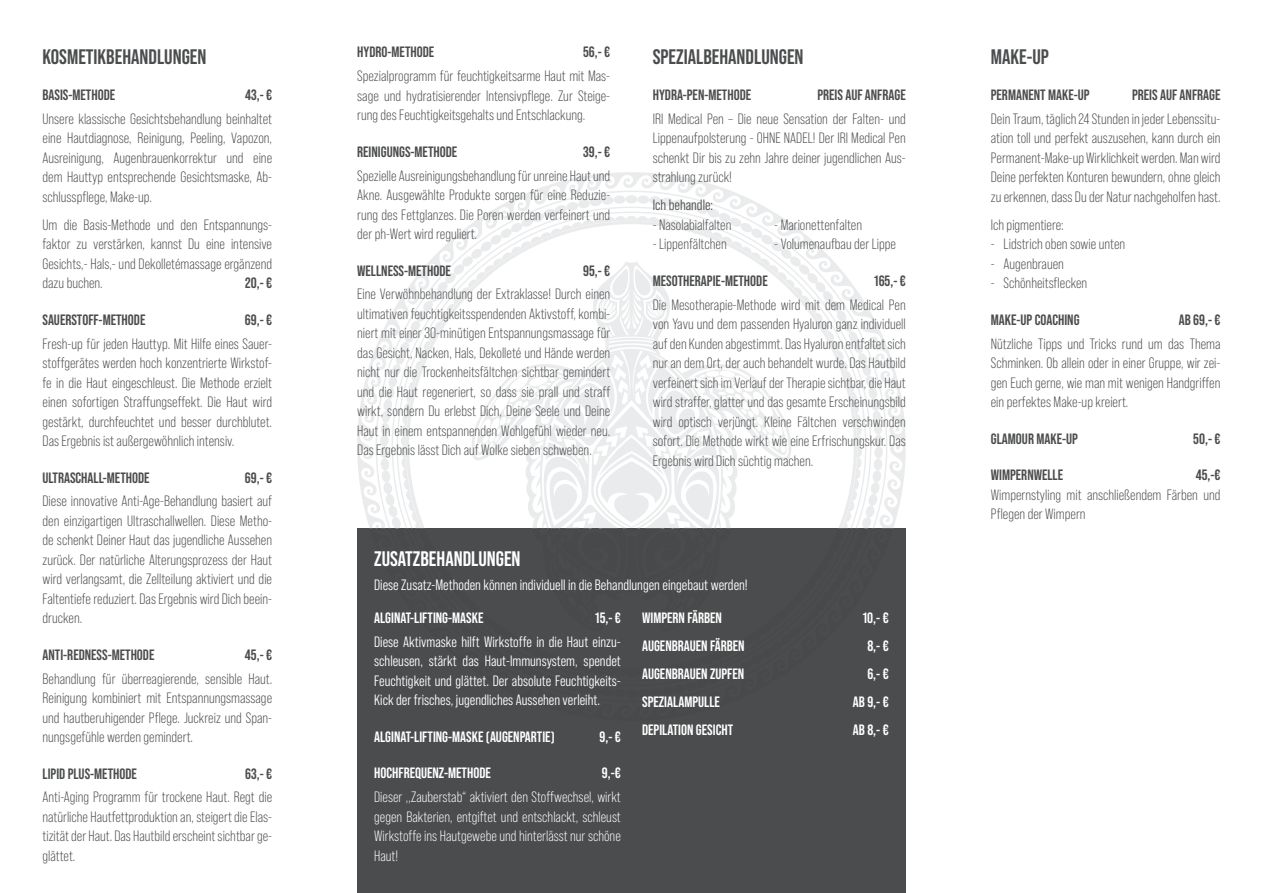
<style>
.page{position:relative;width:1263px;height:893px;background:#fff}
.page>*{position:absolute;margin:0;border:0;box-sizing:border-box;transform-origin:0 0}
.t1{font:700 21px "Bebas Neue Pro";color:#4b4c4d}
.t2{font:700 21px "Bebas Neue Pro";color:#fff}
.t3{font:15px/19.5px "Bebas Neue Pro";color:#4b4c4d;text-align:justify}
.t4{font:700 15px "Bebas Neue Pro";color:#4b4c4d}
.t5{font:15px/19.5px "Bebas Neue Pro Middle";color:#fff;text-align:justify}
.t6{font:700 15px "Bebas Neue Pro";color:#fff}
.t7{font:15px/19.5px "Bebas Neue Pro";color:#fff;text-align:justify}
.t8{font:15px "Bebas Neue Pro Middle";color:#4b4c4d}
</style>
<div class="page">
<div style="left:357px;top:528px;width:549px;height:365px;background:#4b4c4d"></div>
<svg style="left:357px;top:172px;width:549px;height:356px"></svg>
<svg style="left:380px;top:195px;width:503px;height:334px"></svg>
<h1 class="t1" style="left:43px;top:44px;width:165px">KOSMETIKBEHANDLUNGEN</h1>
<p class="t4" style="left:43px;top:86px;width:74px">BASIS-METHODE</p>
<p class="t4" style="left:245px;top:86px;width:29px">43,- €</p>
<p class="t3" style="left:43px;top:109px;width:231px">Unsere klassische Gesichtsbehandlung beinhaltet eine Hautdiagnose, Reinigung, Peeling, Vapozon, Ausreinigung, Augenbrauenkorrektur und eine dem Hauttyp entsprechende Gesichtsmaske, Ab&shy;schlusspflege, Make-up.</p>
<p class="t3" style="left:43px;top:215px;width:231px">Um die Basis-Methode und den Entspannungs&shy;faktor zu verstärken, kannst Du eine intensive Gesichts,- Hals,- und Dekolletémassage ergänzend dazu buchen.</p>
<p class="t4" style="left:245px;top:274px;width:29px">20,- €</p>
<p class="t4" style="left:43px;top:311px;width:104px">SAUERSTOFF-METHODE</p>
<p class="t4" style="left:245px;top:311px;width:29px">69,- €</p>
<p class="t3" style="left:43px;top:334px;width:231px">Fresh-up für jeden Hauttyp. Mit Hilfe eines Sauer&shy;stoffgerätes werden hoch konzentrierte Wirkstof&shy;fe in die Haut eingeschleust. Die Methode erzielt einen sofortigen Straffungseffekt. Die Haut wird gestärkt, durchfeuchtet und besser durchblutet.<br>Das Ergebnis ist außergewöhnlich intensiv.</p>
<p class="t4" style="left:43px;top:469px;width:109px">ULTRASCHALL-METHODE</p>
<p class="t4" style="left:245px;top:469px;width:29px">69,- €</p>
<p class="t3" style="left:43px;top:491px;width:231px">Diese innovative Anti-Age-Behandlung basiert auf den einzigartigen Ultraschallwellen. Diese Metho&shy;de schenkt Deiner Haut das jugendliche Aussehen zurück. Der natürliche Alterungsprozess der Haut wird verlangsamt, die Zellteilung aktiviert und die Faltentiefe reduziert. Das Ergebnis wird Dich beein&shy;drucken.</p>
<p class="t4" style="left:43px;top:646px;width:113px">ANTI-REDNESS-METHODE</p>
<p class="t4" style="left:245px;top:646px;width:29px">45,- €</p>
<p class="t3" style="left:43px;top:669px;width:231px">Behandlung für überreagierende, sensible Haut.<br>Reinigung kombiniert mit Entspannungsmassage und hautberuhigender Pflege. Juckreiz und Span&shy;nungsgefühle werden gemindert.</p>
<p class="t4" style="left:43px;top:765px;width:96px">LIPID PLUS-METHODE</p>
<p class="t4" style="left:245px;top:765px;width:28px">63,- €</p>
<p class="t3" style="left:43px;top:787px;width:231px">Anti-Aging Programm für trockene Haut. Regt die natürliche Hautfettproduktion an, steigert die Elas&shy;tizität der Haut. Das Hautbild erscheint sichtbar ge&shy;glättet.</p>
<p class="t4" style="left:357px;top:44px;width:79px">HYDRO-METHODE</p>
<p class="t4" style="left:583px;top:44px;width:29px">56,- €</p>
<p class="t3" style="left:357px;top:66px;width:254px">Spezialprogramm für feuchtigkeitsarme Haut mit Mas&shy;sage und hydratisierender Intensivpflege. Zur Steige&shy;rung des Feuchtigkeitsgehalts und Entschlackung.</p>
<p class="t4" style="left:357px;top:143px;width:102px">REINIGUNGS-METHODE</p>
<p class="t4" style="left:583px;top:143px;width:28px">39,- €</p>
<p class="t3" style="left:357px;top:166px;width:255px">Spezielle Ausreinigungsbehandlung für unreine Haut und Akne. Ausgewählte Produkte sorgen für eine Reduzie&shy;rung des Fettglanzes. Die Poren werden verfeinert und der ph-Wert wird reguliert.</p>
<p class="t4" style="left:357px;top:262px;width:95px">WELLNESS-METHODE</p>
<p class="t4" style="left:583px;top:262px;width:29px">95,- €</p>
<p class="t3" style="left:357px;top:284px;width:255px">Eine Verwöhnbehandlung der Extraklasse! Durch einen ultimativen feuchtigkeitsspendenden Aktivstoff, kombi&shy;niert mit einer 30-minütigen Entspannungsmassage für das Gesicht, Nacken, Hals, Dekolleté und Hände werden nicht nur die Trockenheitsfältchen sichtbar gemindert und die Haut regeneriert, so dass sie prall und straff wirkt, sondern Du erlebst Dich, Deine Seele und Deine Haut in einem entspannenden Wohlgefühl wieder neu.<br>Das Ergebnis lässt Dich auf Wolke sieben schweben.</p>
<h1 class="t1" style="left:653px;top:44px;width:152px">SPEZIALBEHANDLUNGEN</h1>
<p class="t4" style="left:653px;top:86px;width:100px">HYDRA-PEN-METHODE</p>
<p class="t4" style="left:817px;top:86px;width:90px">PREIS AUF ANFRAGE</p>
<p class="t3" style="left:653px;top:109px;width:255px">IRI Medical Pen – Die neue Sensation der Falten- und Lippenaufpolsterung - OHNE NADEL! Der IRI Medical Pen schenkt Dir bis zu zehn Jahre deiner jugendlichen Aus&shy;strahlung zurück!</p>
<p class="t8" style="left:653px;top:197px;width:62px">Ich behandle:</p>
<p class="t3" style="left:653px;top:215px;width:80px">- Nasolabialfalten</p>
<p class="t3" style="left:774px;top:215px;width:89px">- Marionettenfalten</p>
<p class="t3" style="left:653px;top:234px;width:75px">- Lippenfältchen</p>
<p class="t3" style="left:774px;top:234px;width:123px">- Volumenaufbau der Lippe</p>
<p class="t4" style="left:653px;top:272px;width:116px">MESOTHERAPIE-METHODE</p>
<p class="t4" style="left:874px;top:272px;width:33px">165,- €</p>
<p class="t3" style="left:653px;top:295px;width:255px">Die Mesotherapie-Methode wird mit dem Medical Pen von Yavu und dem passenden Hyaluron ganz individuell auf den Kunden abgestimmt. Das Hyaluron entfaltet sich nur an dem Ort, der auch behandelt wurde. Das Hautbild verfeinert sich im Verlauf der Therapie sichtbar, die Haut wird straffer, glatter und das gesamte Erscheinungsbild wird optisch verjüngt. Kleine Fältchen verschwinden sofort. Die Methode wirkt wie eine Erfrischungskur. Das Ergebnis wird Dich süchtig machen.</p>
<h1 class="t2" style="left:374px;top:547px;width:148px">ZUSATZBEHANDLUNGEN</h1>
<p class="t5" style="left:374px;top:575px;width:375px">Diese Zusatz-Methoden können individuell in die Behandlungen eingebaut werden!</p>
<p class="t6" style="left:374px;top:609px;width:111px">ALGINAT-LIFTING-MASKE</p>
<p class="t6" style="left:595px;top:609px;width:27px">15,- €</p>
<p class="t5" style="left:374px;top:632px;width:248px">Diese Aktivmaske hilft Wirkstoffe in die Haut einzu&shy;schleusen, stärkt das Haut-Immunsystem, spendet Feuchtigkeit und glättet. Der absolute Feuchtigkeits-Kick der frisches, jugendliches Aussehen verleiht.</p>
<p class="t6" style="left:374px;top:728px;width:182px">ALGINAT-LIFTING-MASKE (AUGENPARTIE)</p>
<p class="t6" style="left:599px;top:728px;width:23px">9,- €</p>
<p class="t6" style="left:374px;top:764px;width:118px">HOCHFREQUENZ-METHODE</p>
<p class="t6" style="left:602px;top:764px;width:20px">9,-€</p>
<p class="t7" style="left:374px;top:787px;width:248px">Dieser ,,Zauberstab“ aktiviert den Stoffwechsel, wirkt gegen Bakterien, entgiftet und entschlackt, schleust Wirkstoffe ins Hautgewebe und hinterlässt nur schöne Haut!</p>
<p class="t6" style="left:642px;top:609px;width:81px">WIMPERN FÄRBEN</p>
<p class="t6" style="left:863px;top:609px;width:27px">10,- €</p>
<p class="t6" style="left:642px;top:637px;width:104px">AUGENBRAUEN FÄRBEN</p>
<p class="t6" style="left:867px;top:637px;width:23px">8,- €</p>
<p class="t6" style="left:642px;top:665px;width:104px">AUGENBRAUEN ZUPFEN</p>
<p class="t6" style="left:867px;top:665px;width:23px">6,- €</p>
<p class="t6" style="left:642px;top:693px;width:79px">SPEZIALAMPULLE</p>
<p class="t6" style="left:853px;top:693px;width:37px">AB 9,- €</p>
<p class="t6" style="left:642px;top:721px;width:93px">DEPILATION GESICHT</p>
<p class="t6" style="left:853px;top:721px;width:37px">AB 8,- €</p>
<h1 class="t1" style="left:991px;top:44px;width:60px">MAKE-UP</h1>
<p class="t4" style="left:991px;top:86px;width:100px">PERMANENT MAKE-UP</p>
<p class="t4" style="left:1132px;top:86px;width:90px">PREIS AUF ANFRAGE</p>
<p class="t3" style="left:991px;top:109px;width:231px">Dein Traum, täglich 24 Stunden in jeder Lebenssitu&shy;ation toll und perfekt auszusehen, kann durch ein Permanent-Make-up Wirklichkeit werden. Man wird Deine perfekten Konturen bewundern, ohne gleich zu erkennen, dass Du der Natur nachgeholfen hast.</p>
<p class="t3" style="left:991px;top:215px;width:74px">Ich pigmentiere:</p>
<p class="t3" style="left:991px;top:234px;width:136px">- Lidstrich oben sowie unten</p>
<p class="t3" style="left:991px;top:254px;width:75px">- Augenbrauen</p>
<p class="t3" style="left:991px;top:273px;width:98px">- Schönheitsflecken</p>
<p class="t4" style="left:991px;top:311px;width:90px">MAKE-UP COACHING</p>
<p class="t4" style="left:1179px;top:311px;width:43px">AB 69,- €</p>
<p class="t3" style="left:991px;top:334px;width:231px">Nützliche Tipps und Tricks rund um das Thema Schminken. Ob allein oder in einer Gruppe, wir zei&shy;gen Euch gerne, wie man mit wenigen Handgriffen ein perfektes Make-up kreiert.</p>
<p class="t4" style="left:991px;top:430px;width:89px">GLAMOUR MAKE-UP</p>
<p class="t4" style="left:1193px;top:430px;width:29px">50,- €</p>
<p class="t4" style="left:991px;top:466px;width:74px">WIMPERNWELLE</p>
<p class="t4" style="left:1196px;top:466px;width:26px">45,-€</p>
<p class="t3" style="left:991px;top:485px;width:231px">Wimpernstyling mit anschließendem Färben und<br>Pflegen der Wimpern</p>
</div>
